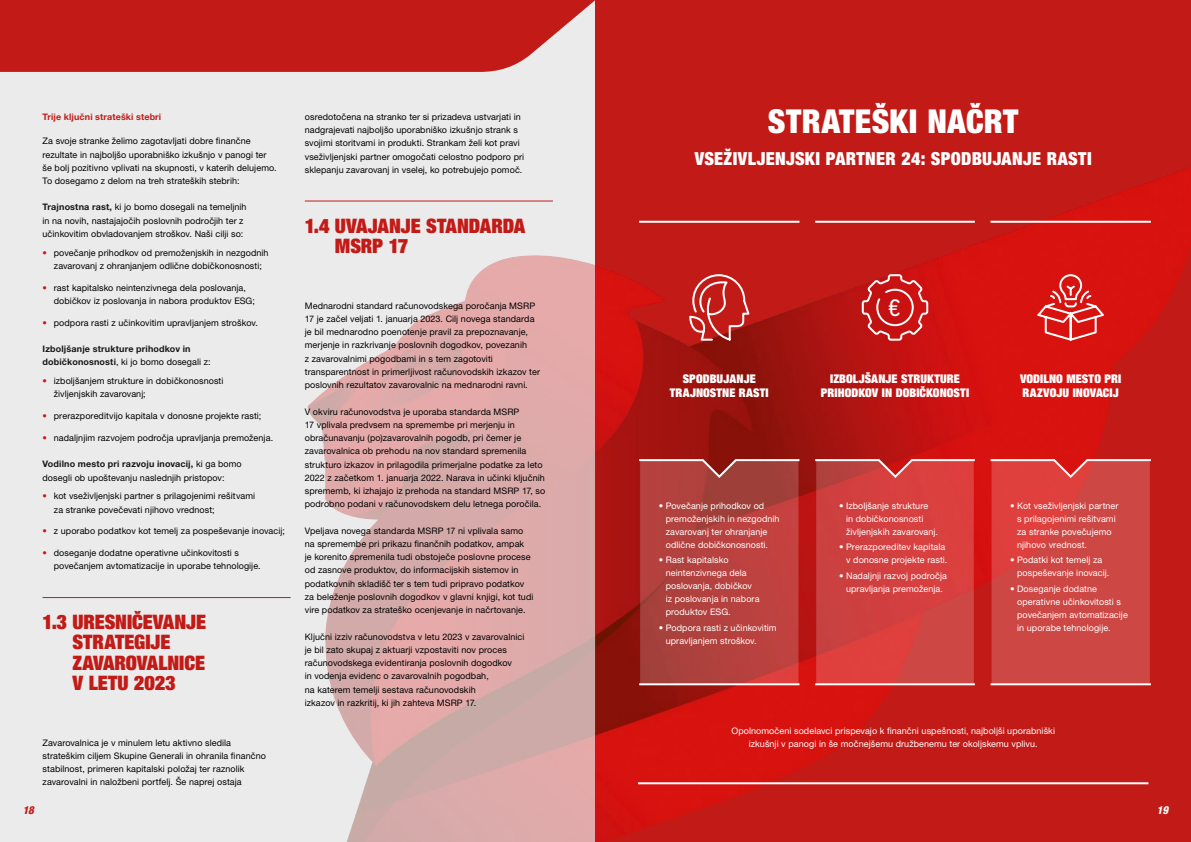
<style>
.page{position:relative;width:1191px;height:842px;background:#ebebeb}
.page>*{position:absolute;margin:0;border:0;box-sizing:border-box;transform-origin:0 0}
.t1{font:900 condensed 33px "Helvetica Neue LT Pro";letter-spacing:.01em;color:#fff}
.t2{font:24.3px "DIN Next LT Pro";color:#fff}
.t3{font:900 condensed 20px/20.2px "Helvetica Neue LT Pro";letter-spacing:-.005em;color:#c21b17}
.t4{font:900 condensed 18px "Helvetica Neue LT Pro";letter-spacing:.02em;color:#fff}
.t5{font:900 condensed 12px/14.4px "Helvetica Neue LT Pro";letter-spacing:.005em;color:#fff;text-align:center}
.t6{font:italic 800 condensed 11px "Helvetica Neue LT Pro";color:#c21b17}
.t7{font:italic 800 condensed 11px "Helvetica Neue LT Pro";color:#fff}
.t8{font:9px/13.2px "Helvetica Neue LT Pro";letter-spacing:.01em;color:#000}
.t9{font:9px/13px "Helvetica Neue LT Pro";letter-spacing:.01em;color:#fff}
.t10{font:700 9px/13.2px "Helvetica Neue LT Pro";letter-spacing:.02em;color:#181716}
.t11{font:700 9px "Helvetica Neue LT Pro";letter-spacing:.015em;color:#c21b17}
.s1{font-weight:700;color:#181716}
.s2{color:#c21b17}
.s3{font-weight:400;color:#000}
</style>
<div class="page">
<div style="left:595px;top:0;width:596px;height:842px;background:#c21b17"></div>
<img style="left:308px;top:167px;width:883px;height:675px">
<svg style="left:1035px;top:273px;width:71px;height:69px;background:#de3a37"></svg>
<svg style="left:688px;top:273px;width:63px;height:69px"></svg>
<hr style="left:639px;top:782px;width:508px;height:2px;background:#fff">
<svg style="left:638px;top:458px;width:162px;height:226px;background:#b13f3c"></svg>
<hr style="left:640px;top:683px;width:158px;height:2px;background:#fff">
<hr style="left:640px;top:221px;width:158px;height:2px;background:#fff">
<svg style="left:814px;top:458px;width:161px;height:226px;background:#d34140"></svg>
<hr style="left:816px;top:683px;width:157px;height:2px;background:#fff">
<hr style="left:816px;top:221px;width:157px;height:2px;background:#fff">
<svg style="left:989px;top:458px;width:162px;height:226px;background:#d14341"></svg>
<hr style="left:991px;top:683px;width:158px;height:2px;background:#fff">
<hr style="left:991px;top:221px;width:158px;height:2px;background:#fff">
<svg style="left:860px;top:273px;width:69px;height:69px"></svg>
<hr style="left:43px;top:597px;width:248px;height:1px;background:#c21b17">
<hr style="left:305px;top:200px;width:248px;height:1px;background:#c21b17">
<svg style="left:0;top:0;width:595px;height:72px;background:#c42925"></svg>
<p class="t11" style="left:43px;top:111px;width:120px">Trije ključni strateški stebri</p>
<p class="t8" style="left:43px;top:134px;width:236px">Za svoje stranke želimo zagotavljati dobre finančne rezultate in najboljšo uporabniško izkušnjo v panogi ter še bolj pozitivno vplivati na skupnosti, v katerih delujemo.<br>To dosegamo z delom na treh strateških stebrih:</p>
<p class="t8" style="left:43px;top:200px;width:205px"><span class="s1">Trajnostna rast,</span> ki jo bomo dosegali na temeljnih in na novih, nastajajočih poslovnih področjih ter z učinkovitim obvladovanjem stroškov. Naši cilji so:</p>
<p class="t8" style="left:43px;top:246px;width:227px;text-align:center"><span class="s2">•</span> povečanje prihodkov od premoženjskih in nezgodnih zavarovanj z ohranjanjem odlične dobičkonosnosti;</p>
<p class="t8" style="left:54px;top:281px;width:203px;text-indent:-11px"><span class="s2">•</span> rast kapitalsko neintenzivnega dela poslovanja, dobičkov iz poslovanja in nabora produktov ESG;</p>
<p class="t8" style="left:43px;top:316px;width:217px"><span class="s2">•</span> podpora rasti z učinkovitim upravljanjem stroškov.</p>
<p class="t10" style="left:43px;top:342px;width:170px">Izboljšanje strukture prihodkov in dobičkonosnosti<span class="s3">, ki jo bomo dosegali z:</span></p>
<p class="t8" style="left:54px;top:374px;width:171px;text-indent:-11px"><span class="s2">•</span> izboljšanjem strukture in dobičkonosnosti življenjskih zavarovanj;</p>
<p class="t8" style="left:43px;top:409px;width:220px"><span class="s2">•</span> prerazporeditvijo kapitala v donosne projekte rasti;</p>
<p class="t8" style="left:43px;top:431px;width:232px"><span class="s2">•</span> nadaljnjim razvojem področja upravljanja premoženja.</p>
<p class="t8" style="left:43px;top:457px;width:201px"><span class="s1">Vodilno mesto pri razvoju inovacij,</span> ki ga bomo dosegli ob upoštevanju naslednjih pristopov:</p>
<p class="t8" style="left:54px;top:489px;width:203px;text-indent:-11px"><span class="s2">•</span> kot vseživljenjski partner s prilagojenimi rešitvami za stranke povečevati njihovo vrednost;</p>
<p class="t8" style="left:43px;top:524px;width:244px"><span class="s2">•</span> z uporabo podatkov kot temelj za pospeševanje inovacij;</p>
<p class="t8" style="left:54px;top:546px;width:208px;text-indent:-11px"><span class="s2">•</span> doseganje dodatne operativne učinkovitosti s povečanjem avtomatizacije in uporabe tehnologije.</p>
<h3 class="t3" style="left:72px;top:611px;width:135px;text-indent:-30px">1.3 URESNIČEVANJE<br>STRATEGIJE<br>ZAVAROVALNICE<br>V LETU 2023</h3>
<p class="t8" style="left:43px;top:736px;width:225px">Zavarovalnica je v minulem letu aktivno sledila strateškim ciljem Skupine Generali in ohranila finančno stabilnost, primeren kapitalski položaj ter raznolik zavarovalni in naložbeni portfelj. Še naprej ostaja</p>
<p class="t8" style="left:305px;top:110px;width:221px">osredotočena na stranko ter si prizadeva ustvarjati in nadgrajevati najboljšo uporabniško izkušnjo strank s svojimi storitvami in produkti. Strankam želi kot pravi vseživljenjski partner omogočati celostno podporo pri sklepanju zavarovanj in vselej, ko potrebujejo pomoč.</p>
<h3 class="t3" style="left:335px;top:215px;width:192px;text-indent:-30px">1.4 UVAJANJE STANDARDA<br>MSRP 17</h3>
<p class="t8" style="left:305px;top:299px;width:237px">Mednarodni standard računovodskega poročanja MSRP 17 je začel veljati 1. januarja 2023. Cilj novega standarda je bil mednarodno poenotenje pravil za prepoznavanje, merjenje in razkrivanje poslovnih dogodkov, povezanih<br>z zavarovalnimi pogodbami in s tem zagotoviti transparentnost in primerljivost računovodskih izkazov ter poslovnih rezultatov zavarovalnic na mednarodni ravni.</p>
<p class="t8" style="left:305px;top:405px;width:242px">V okviru računovodstva je uporaba standarda MSRP<br>17 vplivala predvsem na spremembe pri merjenju in obračunavanju (po)zavarovalnih pogodb, pri čemer je zavarovalnica ob prehodu na nov standard spremenila strukturo izkazov in prilagodila primerjalne podatke za leto 2022 z začetkom 1. januarja 2022. Narava in učinki ključnih sprememb, ki izhajajo iz prehoda na standard MSRP 17, so podrobno podani v računovodskem delu letnega poročila.</p>
<p class="t8" style="left:305px;top:524px;width:230px">Vpeljava novega standarda MSRP 17 ni vplivala samo na spremembe pri prikazu finančnih podatkov, ampak je korenito spremenila tudi obstoječe poslovne procese od zasnove produktov, do informacijskih sistemov in podatkovnih skladišč ter s tem tudi pripravo podatkov za beleženje poslovnih dogodkov v glavni knjigi, kot tudi vire podatkov za strateško ocenjevanje in načrtovanje.</p>
<p class="t8" style="left:305px;top:630px;width:221px">Ključni izziv računovodstva v letu 2023 v zavarovalnici je bil zato skupaj z aktuarji vzpostaviti nov proces računovodskega evidentiranja poslovnih dogodkov<br>in vodenja evidenc o zavarovalnih pogodbah,<br>na katerem temelji sestava računovodskih<br>izkazov in razkritij, ki jih zahteva MSRP 17.</p>
<h1 class="t1" style="left:768px;top:102px;width:252px">STRATEŠKI NAČRT</h1>
<h3 class="t4" style="left:695px;top:148px;width:398px">VSEŽIVLJENJSKI PARTNER 24: SPODBUJANJE RASTI</h3>
<h2 class="t2" style="left:888px;top:293px;width:15px">€</h2>
<h3 class="t5" style="left:670px;top:371px;width:100px">SPODBUJANJE<br>TRAJNOSTNE RASTI</h3>
<h3 class="t5" style="left:821px;top:371px;width:150px">IZBOLJŠANJE STRUKTURE<br>PRIHODKOV IN DOBIČKONOSTI</h3>
<h3 class="t5" style="left:1020px;top:371px;width:103px;text-align:left">VODILNO MESTO PRI<br>RAZVOJU INOVACIJ</h3>
<p class="t9" style="left:666px;top:499px;width:115px;text-indent:-7px">• Povečanje prihodkov od premoženjskih in nezgodnih zavarovanj ter ohranjanje odlične dobičkonosnosti.</p>
<p class="t9" style="left:666px;top:553px;width:95px;text-indent:-7px">• Rast kapitalsko neintenzivnega dela poslovanja, dobičkov iz poslovanja in nabora produktov ESG.</p>
<p class="t9" style="left:666px;top:621px;width:112px;text-indent:-7px">• Podpora rasti z učinkovitim upravljanjem stroškov.</p>
<p class="t9" style="left:846px;top:499px;width:93px;text-indent:-7px">• Izboljšanje strukture<br>in dobičkonosnosti življenjskih zavarovanj.</p>
<p class="t9" style="left:839px;top:540px;width:110px;text-align:right">• Prerazporeditev kapitala v donosne projekte rasti.</p>
<p class="t9" style="left:839px;top:569px;width:109px;text-align:center">• Nadaljnji razvoj področja upravljanja premoženja.</p>
<p class="t9" style="left:1017px;top:499px;width:103px;text-indent:-7px">• Kot vseživljenjski partner s prilagojenimi rešitvami za stranke povečujemo njihovo vrednost.</p>
<p class="t9" style="left:1017px;top:553px;width:94px;text-indent:-7px">• Podatki kot temelj za pospeševanje inovacij.</p>
<p class="t9" style="left:1017px;top:582px;width:112px;text-indent:-7px">• Doseganje dodatne operativne učinkovitosti s povečanjem avtomatizacije in uporabe tehnologije.</p>
<p class="t9" style="left:731px;top:724px;width:325px;text-align:center">Opolnomočeni sodelavci prispevajo k finančni uspešnosti, najboljši uporabniški izkušnji v panogi in še močnejšemu družbenemu ter okoljskemu vplivu.</p>
<p class="t6" style="left:23px;top:802px;width:13px">18</p>
<p class="t7" style="left:1157px;top:802px;width:13px">19</p>
</div>
